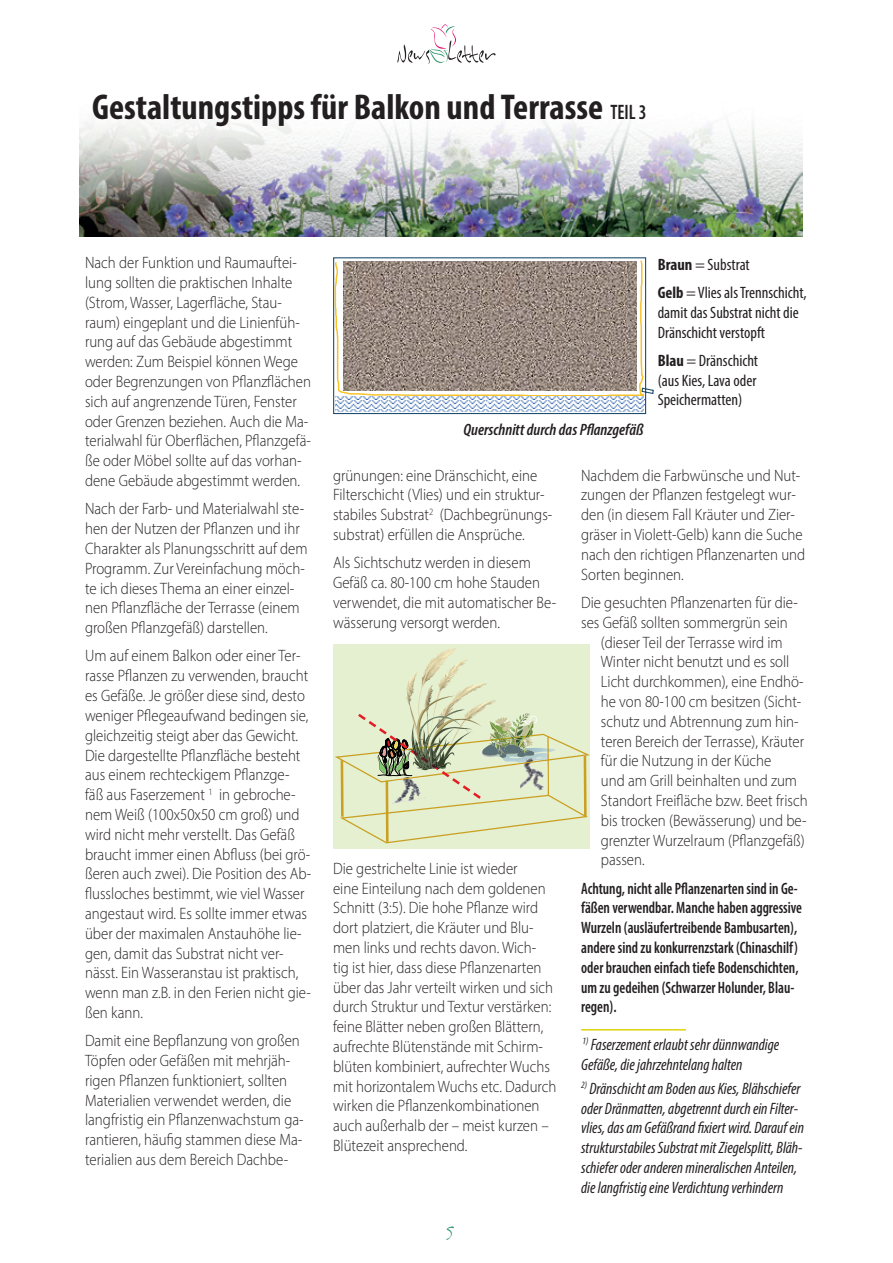
<style>
.page{position:relative;width:893px;height:1263px;background:#fff}
.page>*{position:absolute;margin:0;border:0;box-sizing:border-box;transform-origin:0 0}
.t1{font:700 condensed 36px "Myriad Pro";color:#231f20}
.t2{font:21px "Inkburrow";color:#30966d}
.t3{font:300 16.5px/19.8px "Myriad Pro";color:#231f20;scale:.9 1}
.t4{font:italic condensed 16.5px/19.8px "Myriad Pro";color:#231f20}
.t5{font:600 condensed 16.5px/19.8px "Myriad Pro";color:#231f20;scale:.9 1}
.t6{font:condensed 16.5px/19.8px "Myriad Pro";color:#231f20}
.t7{font:italic 600 condensed 16.5px "Myriad Pro";color:#231f20}
.t8{font:12.15px "Calibri";color:#fff}
.s1{font-weight:600;font-size:21px}
.s2{font-weight:700}
</style>
<div class="page">
<svg style="left:397px;top:24px;width:99px;height:40px"></svg>
<img style="left:79px;top:119px;width:723px;height:118px">
<svg style="left:333px;top:257px;width:321px;height:158px"></svg>
<svg style="left:334px;top:260px;width:310px;height:151px"></svg>
<img style="left:343px;top:261px;width:293px;height:129px">
<hr style="left:581px;top:1029px;width:105px;height:1px;background:#e1d209">
<div style="left:333px;top:644px;width:257px;height:204px;background:#e4f0d0"></div>
<svg style="left:335px;top:648px;width:255px;height:196px"></svg>
<h1 class="t1" style="left:92px;top:84px;width:556px">Gestaltungstipps für Balkon und Terrasse <span class="s1">TEIL 3</span></h1>
<p class="t3" style="left:85px;top:253px;width:253px">Nach der Funktion und Raumauftei&shy;lung sollten die praktischen Inhalte (Strom, Wasser, Lagerfläche, Stau&shy;raum) eingeplant und die Linienfüh&shy;rung auf das Gebäude abgestimmt werden: Zum Beispiel können Wege oder Begrenzungen von Pflanzflächen sich auf angrenzende Türen, Fenster oder Grenzen beziehen. Auch die Ma&shy;terialwahl für Oberflächen, Pflanzgefä&shy;ße oder Möbel sollte auf das vorhan&shy;dene Gebäude abgestimmt werden.</p>
<p class="t3" style="left:85px;top:499px;width:249px">Nach der Farb- und Materialwahl ste&shy;hen der Nutzen der Pflanzen und ihr Charakter als Planungsschritt auf dem Programm. Zur Vereinfachung möch&shy;te ich dieses Thema an einer einzel&shy;nen Pflanzfläche der Terrasse (einem großen Pflanzgefäß) darstellen.</p>
<p class="t3" style="left:85px;top:646px;width:253px">Um auf einem Balkon oder einer Ter&shy;rasse Pflanzen zu verwenden, braucht es Gefäße. Je größer diese sind, desto weniger Pflegeaufwand bedingen sie, gleichzeitig steigt aber das Gewicht.<br>Die dargestellte Pflanzfläche besteht aus einem rechteckigem Pflanzge&shy;fäß aus Faserzement <sup>1</sup> in gebroche&shy;nem Weiß (100x50x50 cm groß) und wird nicht mehr verstellt. Das Gefäß braucht immer einen Abfluss (bei grö&shy;ßeren auch zwei). Die Position des Ab&shy;flussloches bestimmt, wie viel Wasser angestaut wird. Es sollte immer etwas über der maximalen Anstauhöhe lie&shy;gen, damit das Substrat nicht ver&shy;nässt. Ein Wasseranstau ist praktisch, wenn man z.B. in den Ferien nicht gie&shy;ßen kann.</p>
<p class="t3" style="left:85px;top:1031px;width:244px">Damit eine Bepflanzung von großen Töpfen oder Gefäßen mit mehrjäh&shy;rigen Pflanzen funktioniert, sollten Materialien verwendet werden, die langfristig ein Pflanzenwachstum ga&shy;rantieren, häufig stammen diese Ma&shy;terialien aus dem Bereich Dachbe-</p>
<p class="t8" style="left:486px;top:396px;width:5px">!</p>
<p class="t7" style="left:463px;top:420px;width:181px">Querschnitt durch das Pflanzgefäß</p>
<p class="t6" style="left:658px;top:250px;width:150px;line-height:28.3px"><span class="s2">Braun</span> = Substrat<br><span class="s2">Gelb</span> = Vlies als Trennschicht,</p>
<p class="t6" style="left:658px;top:302px;width:143px">damit das Substrat nicht die<br>Dränschicht verstopft</p>
<p class="t6" style="left:658px;top:350px;width:102px;text-align:justify"><span class="s2">Blau</span> = Dränschicht (aus Kies, Lava oder Speichermatten)</p>
<p class="t3" style="left:333px;top:465px;width:245px">grünungen: eine Dränschicht, eine Filterschicht (Vlies) und ein struktur&shy;stabiles Substrat<sup>2</sup> (Dachbegrünungs&shy;substrat) erfüllen die Ansprüche.</p>
<p class="t3" style="left:333px;top:553px;width:249px">Als Sichtschutz werden in diesem<br>Gefäß ca. 80-100 cm hohe Stauden verwendet, die mit automatischer Be&shy;wässerung versorgt werden.</p>
<p class="t3" style="left:333px;top:858px;width:250px">Die gestrichelte Linie ist wieder<br>eine Einteilung nach dem goldenen Schnitt (3:5). Die hohe Pflanze wird dort platziert, die Kräuter und Blu&shy;men links und rechts davon. Wich-<br>tig ist hier, dass diese Pflanzenarten über das Jahr verteilt wirken und sich durch Struktur und Textur verstärken: feine Blätter neben großen Blättern, aufrechte Blütenstände mit Schirm&shy;blüten kombiniert, aufrechter Wuchs mit horizontalem Wuchs etc. Dadurch wirken die Pflanzenkombinationen auch außerhalb der – meist kurzen – Blütezeit ansprechend.</p>
<p class="t2" style="left:447px;top:1220px;width:9px">5</p>
<p class="t3" style="left:581px;top:465px;width:251px">Nachdem die Farbwünsche und Nut&shy;zungen der Pflanzen festgelegt wur&shy;den (in diesem Fall Kräuter und Zier&shy;gräser in Violett-Gelb) kann die Suche nach den richtigen Pflanzenarten und Sorten beginnen.</p>
<p class="t3" style="left:581px;top:592px;width:242px">Die gesuchten Pflanzenarten für die-</p>
<p class="t3" style="left:581px;top:612px;width:231px">ses Gefäß sollten sommergrün sein</p>
<p class="t3" style="left:601px;top:632px;width:204px">(dieser Teil der Terrasse wird im</p>
<p class="t3" style="left:601px;top:652px;width:211px">Winter nicht benutzt und es soll</p>
<p class="t3" style="left:601px;top:671px;width:227px">Licht durchkommen), eine Endhö-</p>
<p class="t3" style="left:601px;top:691px;width:224px">he von 80-100 cm besitzen (Sicht-</p>
<p class="t3" style="left:601px;top:711px;width:221px">schutz und Abtrennung zum hin-</p>
<p class="t3" style="left:601px;top:731px;width:227px">teren Bereich der Terrasse), Kräuter</p>
<p class="t3" style="left:601px;top:751px;width:191px">für die Nutzung in der Küche</p>
<p class="t3" style="left:601px;top:770px;width:219px">und am Grill beinhalten und zum</p>
<p class="t3" style="left:601px;top:790px;width:231px">Standort Freifläche bzw. Beet frisch</p>
<p class="t3" style="left:601px;top:810px;width:230px">bis trocken (Bewässerung) und be-</p>
<p class="t3" style="left:601px;top:830px;width:228px">grenzter Wurzelraum (Pflanzgefäß)</p>
<p class="t3" style="left:601px;top:850px;width:50px">passen.</p>
<p class="t5" style="left:581px;top:878px;width:247px">Achtung, nicht alle Pflanzenarten sind in Ge&shy;fäßen verwendbar. Manche haben aggressive Wurzeln (ausläufertreibende Bambusarten), andere sind zu konkurrenzstark (Chinaschilf) oder brauchen einfach tiefe Bodenschichten, um zu gedeihen (Schwarzer Holunder, Blau&shy;regen).</p>
<p class="t4" style="left:581px;top:1034px;width:200px"><sup>1)</sup> Faserzement erlaubt sehr dünnwandige<br>Gefäße, die jahrzehntelang halten</p>
<p class="t4" style="left:581px;top:1078px;width:224px"><sup>2)</sup> Dränschicht am Boden aus Kies, Blähschiefer oder Dränmatten, abgetrennt durch ein Filter&shy;vlies, das am Gefäßrand fixiert wird. Darauf ein strukturstabiles Substrat mit Ziegelsplitt, Bläh&shy;schiefer oder anderen mineralischen Anteilen, die langfristig eine Verdichtung verhindern</p>
</div>
